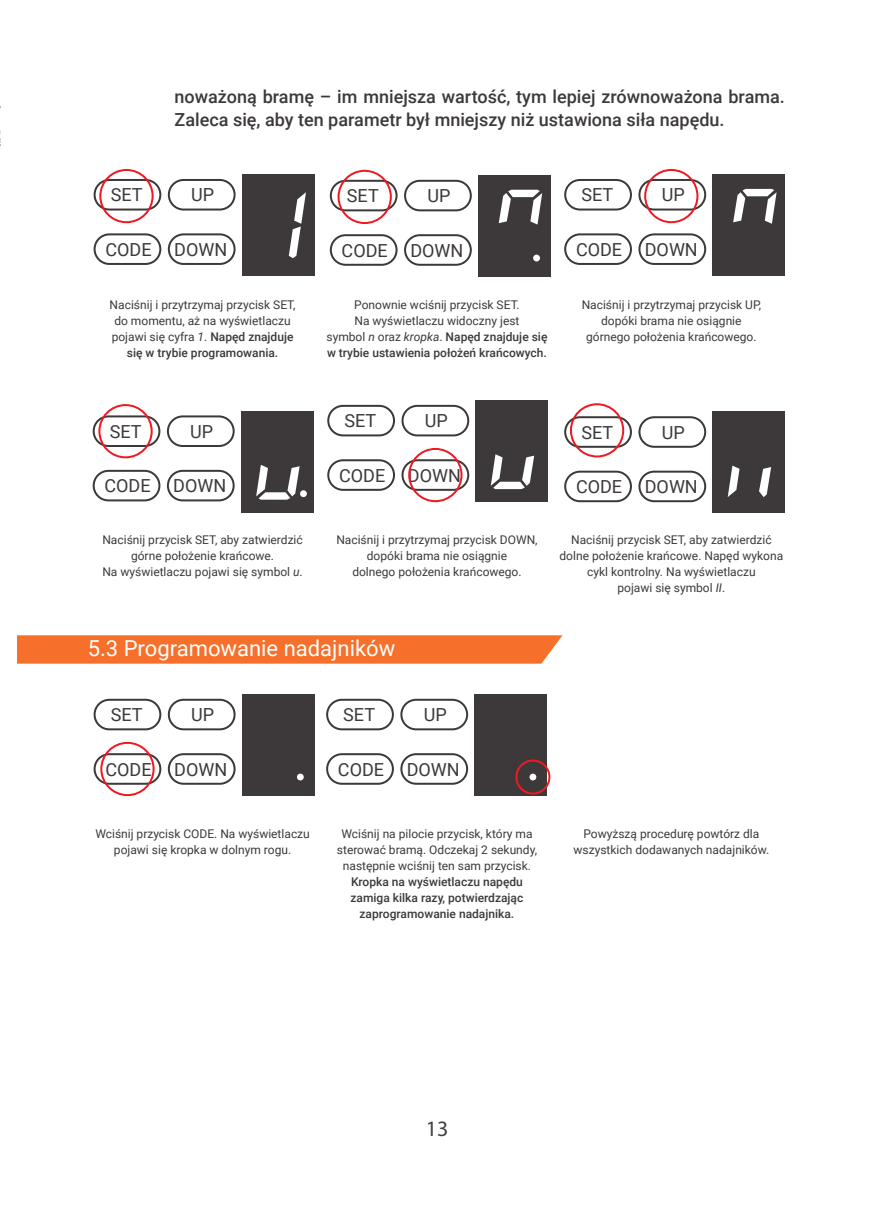
<style>
.page{position:relative;width:874px;height:1225px;background:#fff}
.page>*{position:absolute;margin:0;border:0;box-sizing:border-box;transform-origin:0 0}
.t1{font:22px "Roboto";color:#fff}
.t2{font:22px "Myriad Pro";color:#444041}
.t3{font:500 18px/23.6px "Roboto";color:#3d393a}
.t4{font:18px "Roboto";color:#3d393a}
.t5{font:12px/16px "Roboto";color:#3d393a;text-align:center}
.t6{font:500 12px/16px "Roboto";color:#3d393a;text-align:center}
.s1{font-style:italic}
.s2{font-weight:500}
</style>
<div class="page">
<div style="left:474px;top:694px;width:72px;height:102px;background:#3d393a"></div>
<div style="left:326px;top:699px;width:67px;height:31px;border:2px solid #3d393a;border-radius:15px"></div>
<div style="left:400px;top:699px;width:68px;height:31px;border:2px solid #3d393a;border-radius:15px"></div>
<div style="left:326px;top:753px;width:67px;height:31px;border:2px solid #3d393a;border-radius:15px"></div>
<div style="left:400px;top:753px;width:68px;height:31px;border:2px solid #3d393a;border-radius:15px"></div>
<div style="left:515px;top:759px;width:35px;height:35px;border:2px solid #ef1923;border-radius:50%"></div>
<div style="left:529px;top:773px;width:7px;height:7px;background:#fff;border-radius:50%"></div>
<div style="left:242px;top:694px;width:72px;height:102px;background:#3d393a"></div>
<div style="left:93px;top:699px;width:68px;height:31px;border:2px solid #3d393a;border-radius:15px"></div>
<div style="left:168px;top:699px;width:67px;height:31px;border:2px solid #3d393a;border-radius:15px"></div>
<div style="left:93px;top:753px;width:68px;height:31px;border:2px solid #3d393a;border-radius:15px"></div>
<div style="left:168px;top:753px;width:67px;height:31px;border:2px solid #3d393a;border-radius:15px"></div>
<div style="left:100px;top:742px;width:54px;height:54px;border:2px solid #ef1923;border-radius:50%"></div>
<div style="left:297px;top:773px;width:6px;height:7px;background:#fff;border-radius:50%"></div>
<img style="left:0;top:106px;width:1px;height:41px">
<div style="left:17px;top:635px;width:545px;height:28px;background:#f7702b"></div>
<div style="left:93px;top:179px;width:68px;height:31px;border:2px solid #3d393a;border-radius:15px"></div>
<div style="left:168px;top:179px;width:67px;height:31px;border:2px solid #3d393a;border-radius:15px"></div>
<div style="left:93px;top:233px;width:68px;height:32px;border:2px solid #3d393a;border-radius:15px"></div>
<div style="left:168px;top:233px;width:67px;height:32px;border:2px solid #3d393a;border-radius:15px"></div>
<div style="left:242px;top:174px;width:72px;height:102px;background:#3d393a"></div>
<svg style="left:288px;top:192px;width:18px;height:66px"></svg>
<div style="left:99px;top:169px;width:54px;height:54px;border:2px solid #ef1923;border-radius:50%"></div>
<div style="left:564px;top:179px;width:67px;height:31px;border:2px solid #3d393a;border-radius:15px"></div>
<div style="left:638px;top:179px;width:67px;height:31px;border:2px solid #3d393a;border-radius:15px"></div>
<div style="left:564px;top:233px;width:67px;height:32px;border:2px solid #3d393a;border-radius:15px"></div>
<div style="left:638px;top:233px;width:67px;height:32px;border:2px solid #3d393a;border-radius:15px"></div>
<div style="left:712px;top:174px;width:72px;height:102px;background:#3d393a"></div>
<div style="left:644px;top:169px;width:54px;height:54px;border:2px solid #ef1923;border-radius:50%"></div>
<svg style="left:733px;top:189px;width:43px;height:35px"></svg>
<div style="left:93px;top:415px;width:67px;height:32px;border:2px solid #3d393a;border-radius:15px"></div>
<div style="left:167px;top:415px;width:67px;height:32px;border:2px solid #3d393a;border-radius:15px"></div>
<div style="left:93px;top:470px;width:67px;height:31px;border:2px solid #3d393a;border-radius:15px"></div>
<div style="left:167px;top:470px;width:67px;height:31px;border:2px solid #3d393a;border-radius:15px"></div>
<div style="left:241px;top:411px;width:72px;height:101px;background:#3d393a"></div>
<div style="left:98px;top:404px;width:55px;height:54px;border:2px solid #ef1923;border-radius:50%"></div>
<svg style="left:256px;top:465px;width:43px;height:35px"></svg>
<div style="left:300px;top:490px;width:7px;height:7px;background:#fff;border-radius:50%"></div>
<div style="left:329px;top:180px;width:68px;height:31px;border:2px solid #3d393a;border-radius:15px"></div>
<div style="left:404px;top:180px;width:67px;height:31px;border:2px solid #3d393a;border-radius:15px"></div>
<div style="left:329px;top:234px;width:68px;height:32px;border:2px solid #3d393a;border-radius:15px"></div>
<div style="left:404px;top:234px;width:67px;height:32px;border:2px solid #3d393a;border-radius:15px"></div>
<div style="left:478px;top:175px;width:72px;height:102px;background:#3d393a"></div>
<div style="left:337px;top:170px;width:54px;height:54px;border:2px solid #ef1923;border-radius:50%"></div>
<svg style="left:498px;top:190px;width:44px;height:35px"></svg>
<svg style="left:533px;top:255px;width:6px;height:6px"></svg>
<div style="left:327px;top:405px;width:68px;height:31px;border:2px solid #3d393a;border-radius:15px"></div>
<div style="left:401px;top:405px;width:68px;height:31px;border:2px solid #3d393a;border-radius:15px"></div>
<div style="left:327px;top:459px;width:68px;height:32px;border:2px solid #3d393a;border-radius:15px"></div>
<div style="left:401px;top:459px;width:68px;height:32px;border:2px solid #3d393a;border-radius:15px"></div>
<div style="left:475px;top:400px;width:72px;height:102px;background:#3d393a"></div>
<div style="left:408px;top:448px;width:54px;height:54px;border:2px solid #ef1923;border-radius:50%"></div>
<svg style="left:490px;top:454px;width:44px;height:35px"></svg>
<div style="left:564px;top:416px;width:67px;height:32px;border:2px solid #3d393a;border-radius:15px"></div>
<div style="left:638px;top:416px;width:67px;height:32px;border:2px solid #3d393a;border-radius:15px"></div>
<div style="left:564px;top:470px;width:67px;height:32px;border:2px solid #3d393a;border-radius:15px"></div>
<div style="left:638px;top:470px;width:67px;height:32px;border:2px solid #3d393a;border-radius:15px"></div>
<div style="left:712px;top:412px;width:72px;height:101px;background:#3d393a"></div>
<div style="left:569px;top:403px;width:55px;height:54px;border:2px solid #ef1923;border-radius:50%"></div>
<svg style="left:727px;top:465px;width:12px;height:32px"></svg>
<svg style="left:759px;top:467px;width:11px;height:30px"></svg>
<h2 class="t3" style="left:174px;top:84px;width:611px">noważoną bramę – im mniejsza wartość, tym lepiej zrównoważona brama.<br>Zaleca się, aby ten parametr był mniejszy niż ustawiona siła napędu.</h2>
<h2 class="t4" style="left:111px;top:182px;width:33px">SET</h2>
<h2 class="t4" style="left:191px;top:182px;width:25px">UP</h2>
<h2 class="t4" style="left:347px;top:183px;width:33px">SET</h2>
<h2 class="t4" style="left:427px;top:183px;width:25px">UP</h2>
<h2 class="t4" style="left:581px;top:182px;width:33px">SET</h2>
<h2 class="t4" style="left:661px;top:182px;width:25px">UP</h2>
<h2 class="t4" style="left:105px;top:237px;width:48px">CODE</h2>
<h2 class="t4" style="left:174px;top:237px;width:54px">DOWN</h2>
<h2 class="t4" style="left:341px;top:238px;width:48px">CODE</h2>
<h2 class="t4" style="left:410px;top:238px;width:54px">DOWN</h2>
<h2 class="t4" style="left:575px;top:237px;width:48px">CODE</h2>
<h2 class="t4" style="left:644px;top:237px;width:54px">DOWN</h2>
<p class="t5" style="left:110px;top:296px;width:187px">Naciśnij i przytrzymaj przycisk SET, do momentu, aż na wyświetlaczu pojawi się cyfra <span class="s1">1</span>. <span class="s2">Napęd znajduje się w trybie programowania.</span></p>
<p class="t5" style="left:326px;top:296px;width:222px">Ponownie wciśnij przycisk SET.<br>Na wyświetlaczu widoczny jest<br>symbol <span class="s1">n</span> oraz <span class="s1">kropka</span>. <span class="s2">Napęd znajduje się w trybie ustawienia położeń krańcowych.</span></p>
<p class="t5" style="left:581px;top:296px;width:181px">Naciśnij i przytrzymaj przycisk UP, dopóki brama nie osiągnie górnego położenia krańcowego.</p>
<h2 class="t4" style="left:110px;top:419px;width:33px">SET</h2>
<h2 class="t4" style="left:190px;top:419px;width:25px">UP</h2>
<h2 class="t4" style="left:344px;top:408px;width:33px">SET</h2>
<h2 class="t4" style="left:424px;top:408px;width:25px">UP</h2>
<h2 class="t4" style="left:581px;top:420px;width:33px">SET</h2>
<h2 class="t4" style="left:661px;top:420px;width:25px">UP</h2>
<h2 class="t4" style="left:104px;top:473px;width:48px">CODE</h2>
<h2 class="t4" style="left:173px;top:473px;width:54px">DOWN</h2>
<h2 class="t4" style="left:339px;top:463px;width:48px">CODE</h2>
<h2 class="t4" style="left:407px;top:463px;width:54px">DOWN</h2>
<h2 class="t4" style="left:575px;top:474px;width:48px">CODE</h2>
<h2 class="t4" style="left:644px;top:474px;width:54px">DOWN</h2>
<p class="t5" style="left:102px;top:531px;width:202px">Naciśnij przycisk SET, aby zatwierdzić górne położenie krańcowe.<br>Na wyświetlaczu pojawi się symbol <span class="s1">u</span>.</p>
<p class="t5" style="left:336px;top:531px;width:203px">Naciśnij i przytrzymaj przycisk DOWN, dopóki brama nie osiągnie<br>dolnego położenia krańcowego.</p>
<p class="t5" style="left:559px;top:531px;width:225px">Naciśnij przycisk SET, aby zatwierdzić dolne położenie krańcowe. Napęd wykona cykl kontrolny. Na wyświetlaczu<br>pojawi się symbol <span class="s1">II</span>.</p>
<h1 class="t1" style="left:88px;top:632px;width:309px">5.3 Programowanie nadajników</h1>
<h2 class="t4" style="left:111px;top:702px;width:33px">SET</h2>
<h2 class="t4" style="left:191px;top:702px;width:25px">UP</h2>
<h2 class="t4" style="left:343px;top:702px;width:33px">SET</h2>
<h2 class="t4" style="left:423px;top:702px;width:25px">UP</h2>
<h2 class="t4" style="left:105px;top:756px;width:48px">CODE</h2>
<h2 class="t4" style="left:174px;top:756px;width:54px">DOWN</h2>
<h2 class="t4" style="left:338px;top:756px;width:48px">CODE</h2>
<h2 class="t4" style="left:406px;top:756px;width:54px">DOWN</h2>
<p class="t5" style="left:95px;top:825px;width:216px">Wciśnij przycisk CODE. Na wyświetlaczu pojawi się kropka w dolnym rogu.</p>
<p class="t5" style="left:337px;top:825px;width:202px">Wciśnij na pilocie przycisk, który ma sterować bramą. Odczekaj 2 sekundy, następnie wciśnij ten sam przycisk.</p>
<p class="t6" style="left:350px;top:873px;width:174px">Kropka na wyświetlaczu napędu zamiga kilka razy, potwierdzając zaprogramowanie nadajnika.</p>
<p class="t5" style="left:573px;top:825px;width:197px">Powyższą procedurę powtórz dla wszystkich dodawanych nadajników.</p>
<h1 class="t2" style="left:425px;top:1114px;width:24px">13</h1>
</div>
